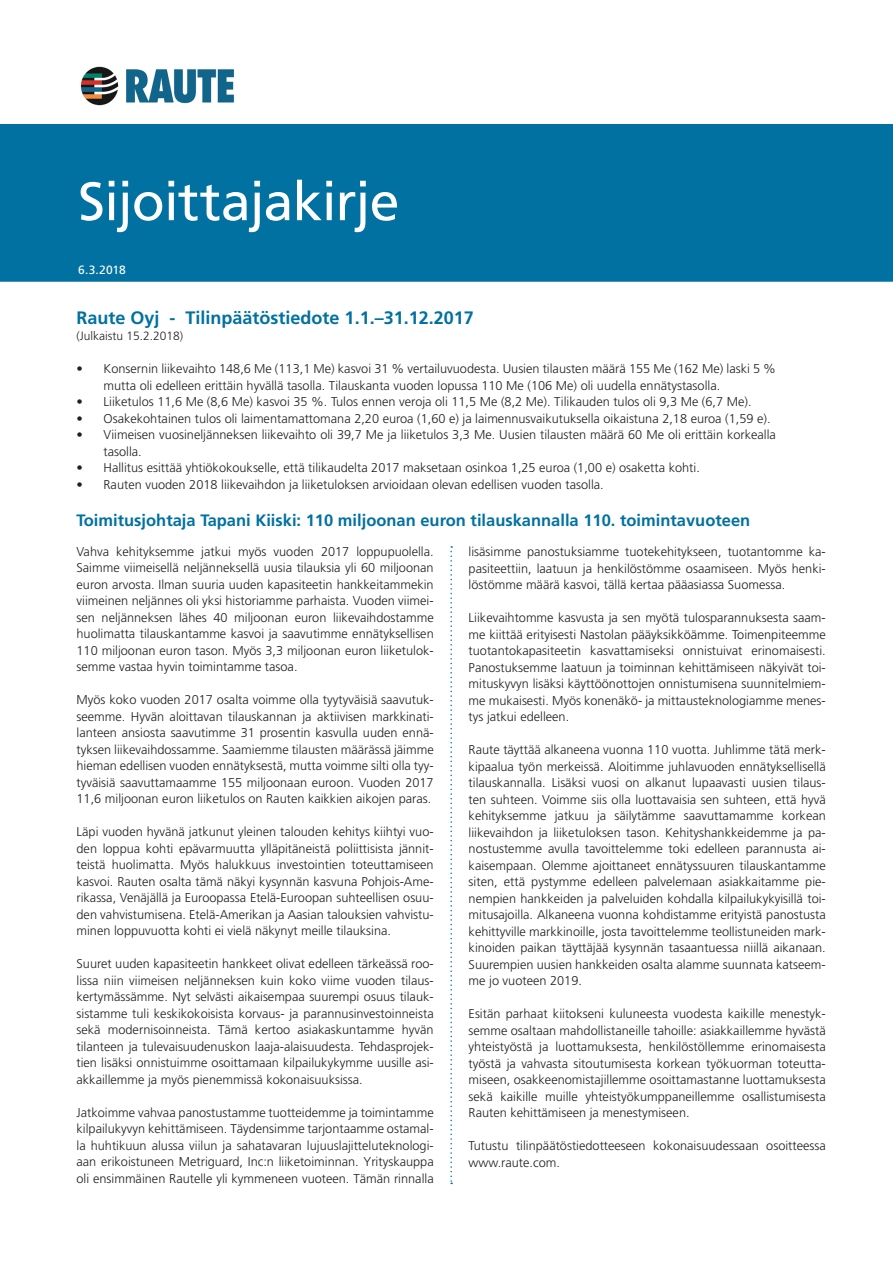
<style>
.page{position:relative;width:893px;height:1263px;background:#fff}
.page>*{position:absolute;margin:0;border:0;box-sizing:border-box;transform-origin:0 0}
.Leipis{font:54px "Frutiger LT";letter-spacing:-.02em;color:#fff}
.t1{font:700 18px "Frutiger LT";color:#0071a1}
.t2{font:700 16.5px "Frutiger LT";color:#0071a1}
.t3{font:300 12.75px/16.5px "Frutiger LT";color:#231f20;text-align:justify}
.t4{font:300 12px "Frutiger LT";color:#231f20}
.Leipis-2{font:12px "Frutiger LT";color:#fff}
</style>
<div class="page">
<div style="left:0;top:124px;width:893px;height:158px;background:#0071a1"></div>
<img style="left:80px;top:66px;width:154px;height:40px">
<svg style="left:450px;top:546px;width:2px;height:638px"></svg>
<p class="Leipis" style="left:78px;top:170px;width:323px">Sijoittajakirje</p>
<p class="Leipis-2" style="left:78px;top:263px;width:49px">6.3.2018</p>
<p class="t1" style="left:77px;top:307px;width:399px">Raute Oyj - Tilinpäätöstiedote 1.1.–31.12.2017</p>
<p class="t4" style="left:77px;top:329px;width:108px">(Julkaistu 15.2.2018)</p>
<p class="t3" style="left:104px;top:361px;width:674px;text-indent:-27px">• Konsernin liikevaihto 148,6 Me (113,1 Me) kasvoi 31 % vertailuvuodesta. Uusien tilausten määrä 155 Me (162 Me) laski 5 % mutta oli edelleen erittäin hyvällä tasolla. Tilauskanta vuoden lopussa 110 Me (106 Me) oli uudella ennätystasolla.</p>
<p class="t3" style="left:77px;top:394px;width:676px">• Liiketulos 11,6 Me (8,6 Me) kasvoi 35 %. Tulos ennen veroja oli 11,5 Me (8,2 Me). Tilikauden tulos oli 9,3 Me (6,7 Me).</p>
<p class="t3" style="left:77px;top:410px;width:695px">• Osakekohtainen tulos oli laimentamattomana 2,20 euroa (1,60 e) ja laimennusvaikutuksella oikaistuna 2,18 euroa (1,59 e).</p>
<p class="t3" style="left:104px;top:427px;width:674px;text-indent:-27px">• Viimeisen vuosineljänneksen liikevaihto oli 39,7 Me ja liiketulos 3,3 Me. Uusien tilausten määrä 60 Me oli erittäin korkealla tasolla.</p>
<p class="t3" style="left:77px;top:460px;width:625px">• Hallitus esittää yhtiökokoukselle, että tilikaudelta 2017 maksetaan osinkoa 1,25 euroa (1,00 e) osaketta kohti.</p>
<p class="t3" style="left:77px;top:476px;width:529px">• Rauten vuoden 2018 liikevaihdon ja liiketuloksen arvioidaan olevan edellisen vuoden tasolla.</p>
<p class="t2" style="left:77px;top:511px;width:675px">Toimitusjohtaja Tapani Kiiski: 110 miljoonan euron tilauskannalla 110. toimintavuoteen</p>
<p class="t3" style="left:77px;top:543px;width:359px">Vahva kehityksemme jatkui myös vuoden 2017 loppupuolella.<br>Saimme viimeisellä neljänneksellä uusia tilauksia yli 60 miljoonan euron arvosta. Ilman suuria uuden kapasiteetin hankkeitammekin viimeinen neljännes oli yksi historiamme parhaista. Vuoden viimei&shy;sen neljänneksen lähes 40 miljoonan euron liikevaihdostamme huolimatta tilauskantamme kasvoi ja saavutimme ennätyksellisen 110 miljoonan euron tason. Myös 3,3 miljoonan euron liiketulok&shy;semme vastaa hyvin toimintamme tasoa.</p>
<p class="t3" style="left:77px;top:692px;width:359px">Myös koko vuoden 2017 osalta voimme olla tyytyväisiä saavutuk&shy;seemme. Hyvän aloittavan tilauskannan ja aktiivisen markkinati&shy;lanteen ansiosta saavutimme 31 prosentin kasvulla uuden ennä&shy;tyksen liikevaihdossamme. Saamiemme tilausten määrässä jäimme hieman edellisen vuoden ennätyksestä, mutta voimme silti olla tyy&shy;tyväisiä saavuttamaamme 155 miljoonaan euroon. Vuoden 2017<br>11,6 miljoonan euron liiketulos on Rauten kaikkien aikojen paras.</p>
<p class="t3" style="left:77px;top:824px;width:359px">Läpi vuoden hyvänä jatkunut yleinen talouden kehitys kiihtyi vuo&shy;den loppua kohti epävarmuutta ylläpitäneistä poliittisista jännit&shy;teistä huolimatta. Myös halukkuus investointien toteuttamiseen kasvoi. Rauten osalta tämä näkyi kysynnän kasvuna Pohjois-Ame&shy;rikassa, Venäjällä ja Euroopassa Etelä-Euroopan suhteellisen osuu&shy;den vahvistumisena. Etelä-Amerikan ja Aasian talouksien vahvistu&shy;minen loppuvuotta kohti ei vielä näkynyt meille tilauksina.</p>
<p class="t3" style="left:77px;top:956px;width:359px">Suuret uuden kapasiteetin hankkeet olivat edelleen tärkeässä roo&shy;lissa niin viimeisen neljänneksen kuin koko viime vuoden tilaus&shy;kertymässämme. Nyt selvästi aikaisempaa suurempi osuus tilauk&shy;sistamme tuli keskikokoisista korvaus- ja parannusinvestoinneista sekä modernisoinneista. Tämä kertoo asiakaskuntamme hyvän tilanteen ja tulevaisuudenuskon laaja-alaisuudesta. Tehdasprojek&shy;tien lisäksi onnistuimme osoittamaan kilpailukykymme uusille asi&shy;akkaillemme ja myös pienemmissä kokonaisuuksissa.</p>
<p class="t3" style="left:77px;top:1104px;width:359px">Jatkoimme vahvaa panostustamme tuotteidemme ja toimintamme kilpailukyvyn kehittämiseen. Täydensimme tarjontaamme ostamal&shy;la huhtikuun alussa viilun ja sahatavaran lujuuslajitteluteknologi&shy;aan erikoistuneen Metriguard, Inc:n liiketoiminnan. Yrityskauppa oli ensimmäinen Rautelle yli kymmeneen vuoteen. Tämän rinnalla</p>
<p class="t3" style="left:469px;top:544px;width:359px">lisäsimme panostuksiamme tuotekehitykseen, tuotantomme ka&shy;pasiteettiin, laatuun ja henkilöstömme osaamiseen. Myös henki&shy;löstömme määrä kasvoi, tällä kertaa pääasiassa Suomessa.</p>
<p class="t3" style="left:469px;top:610px;width:359px">Liikevaihtomme kasvusta ja sen myötä tulosparannuksesta saam&shy;me kiittää erityisesti Nastolan pääyksikköämme. Toimenpiteemme tuotantokapasiteetin kasvattamiseksi onnistuivat erinomaisesti.<br>Panostuksemme laatuun ja toiminnan kehittämiseen näkyivät toi&shy;mituskyvyn lisäksi käyttöönottojen onnistumisena suunnitelmiem&shy;me mukaisesti. Myös konenäkö- ja mittausteknologiamme menes&shy;tys jatkui edelleen.</p>
<p class="t3" style="left:469px;top:742px;width:359px">Raute täyttää alkaneena vuonna 110 vuotta. Juhlimme tätä merk&shy;kipaalua työn merkeissä. Aloitimme juhlavuoden ennätyksellisellä tilauskannalla. Lisäksi vuosi on alkanut lupaavasti uusien tilaus&shy;ten suhteen. Voimme siis olla luottavaisia sen suhteen, että hyvä kehityksemme jatkuu ja säilytämme saavuttamamme korkean liikevaihdon ja liiketuloksen tason. Kehityshankkeidemme ja pa&shy;nostustemme avulla tavoittelemme toki edelleen parannusta ai&shy;kaisempaan. Olemme ajoittaneet ennätyssuuren tilauskantamme siten, että pystymme edelleen palvelemaan asiakkaitamme pie&shy;nempien hankkeiden ja palveluiden kohdalla kilpailukykyisillä toi&shy;mitusajoilla. Alkaneena vuonna kohdistamme erityistä panostusta kehittyville markkinoille, josta tavoittelemme teollistuneiden mark&shy;kinoiden paikan täyttäjää kysynnän tasaantuessa niillä aikanaan.<br>Suurempien uusien hankkeiden osalta alamme suunnata katseem&shy;me jo vuoteen 2019.</p>
<p class="t3" style="left:469px;top:1006px;width:359px">Esitän parhaat kiitokseni kuluneesta vuodesta kaikille menestyk&shy;semme osaltaan mahdollistaneille tahoille: asiakkaillemme hyvästä yhteistyöstä ja luottamuksesta, henkilöstöllemme erinomaisesta työstä ja vahvasta sitoutumisesta korkean työkuorman toteutta&shy;miseen, osakkeenomistajillemme osoittamastanne luottamuksesta sekä kaikille muille yhteistyökumppaneillemme osallistumisesta Rauten kehittämiseen ja menestymiseen.</p>
<p class="t3" style="left:469px;top:1138px;width:359px">Tutustu tilinpäätöstiedotteeseen kokonaisuudessaan osoitteessa www.raute.com.</p>
</div>
